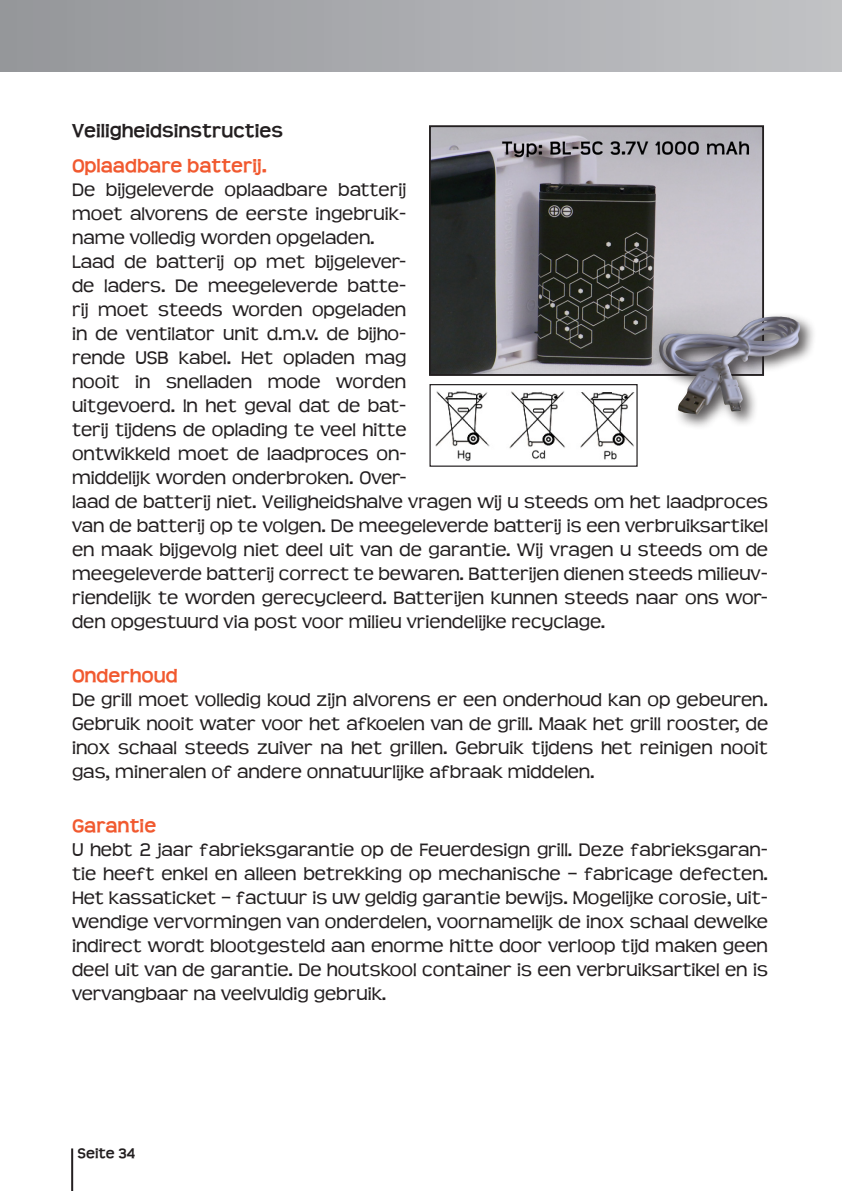
<style>
.page{position:relative;width:842px;height:1191px;background:#fff}
.page>*{position:absolute;margin:0;border:0;box-sizing:border-box;transform-origin:0 0}
.t1{font:20px/24px "Teen";color:#231f20;text-align:justify}
.t2{font:700 20px "Teen";color:#f1592f}
.t3{font:700 20px "Teen";color:#231f20}
.t4{font:700 15px "Teen";color:#231f20}
</style>
<div class="page">
<div style="left:0;top:0;width:842px;height:71px;background:linear-gradient(to right,#94969a,#c2c2c6)"></div>
<hr style="left:71px;top:1148px;width:2px;height:43px;background:#231f20">
<img style="left:432px;top:128px;width:329px;height:245px">
<div style="left:429px;top:125px;width:335px;height:251px;border:2px solid #231f20"></div>
<img style="left:435px;top:391px;width:200px;height:70px">
<div style="left:429px;top:384px;width:209px;height:83px;border:1px solid #231f20"></div>
<div style="left:654px;top:312px;width:162px;height:118px;background:#231f20;opacity:.75"></div>
<img style="left:658px;top:316px;width:143px;height:98px">
<p class="t3" style="left:72px;top:120px;width:212px">Veiligheidsinstructies</p>
<p class="t2" style="left:72px;top:154px;width:196px">Oplaadbare batterij.</p>
<p class="t1" style="left:72px;top:178px;width:336px">De bijgeleverde oplaadbare batterij moet alvorens de eerste ingebruik&shy;name volledig worden opgeladen.</p>
<p class="t1" style="left:72px;top:250px;width:698px;text-align:left">Laad de batterij op met bijgelever-<br>de laders. De meegeleverde batte-<br>rij moet steeds worden opgeladen<br>in de ventilator unit d.m.v. de bijho-<br>rende USB kabel. Het opladen mag<br>nooit in snelladen mode worden<br>uitgevoerd. In het geval dat de bat-<br>terij tijdens de oplading te veel hitte<br>ontwikkeld moet de laadproces on-<br>middelijk worden onderbroken. Over-<br>laad de batterij niet. Veiligheidshalve vragen wij u steeds om het laadproces van de batterij op te volgen. De meegeleverde batterij is een verbruiksartikel en maak bijgevolg niet deel uit van de garantie. Wij vragen u steeds om de meegeleverde batterij correct te bewaren. Batterijen dienen steeds milieuv&shy;riendelijk te worden gerecycleerd. Batterijen kunnen steeds naar ons wor&shy;den opgestuurd via post voor milieu vriendelijke recyclage.</p>
<p class="t2" style="left:72px;top:664px;width:107px">Onderhoud</p>
<p class="t1" style="left:72px;top:688px;width:698px">De grill moet volledig koud zijn alvorens er een onderhoud kan op gebeuren.<br>Gebruik nooit water voor het afkoelen van de grill. Maak het grill rooster, de inox schaal steeds zuiver na het grillen. Gebruik tijdens het reinigen nooit gas, mineralen of andere onnatuurlijke afbraak middelen.</p>
<p class="t2" style="left:72px;top:814px;width:86px">Garantie</p>
<p class="t1" style="left:72px;top:838px;width:698px">U hebt 2 jaar fabrieksgarantie op de Feuerdesign grill. Deze fabrieksgaran&shy;tie heeft enkel en alleen betrekking op mechanische – fabricage defecten.<br>Het kassaticket – factuur is uw geldig garantie bewijs. Mogelijke corosie, uit&shy;wendige vervormingen van onderdelen, voornamelijk de inox schaal dewelke indirect wordt blootgesteld aan enorme hitte door verloop tijd maken geen deel uit van de garantie. De houtskool container is een verbruiksartikel en is vervangbaar na veelvuldig gebruik.</p>
<p class="t4" style="left:78px;top:1144px;width:59px">Seite 34</p>
</div>
